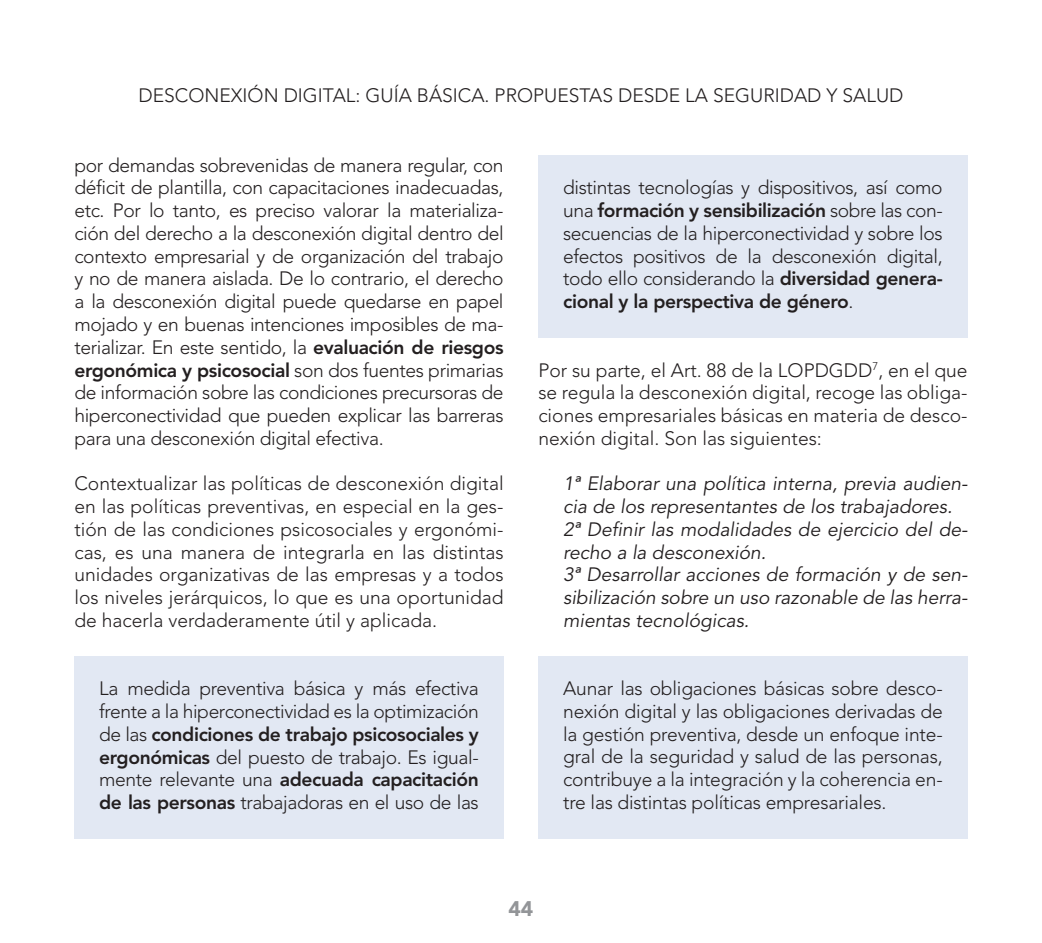
<style>
.page{position:relative;width:1042px;height:943px;background:#fff}
.page>*{position:absolute;margin:0;border:0;box-sizing:border-box;transform-origin:0 0}
.t1{font:900 21px "Avenir LT Std";color:#939598}
.texto_normal{font:300 19.25px/22.8px "Avenir LT Std";color:#231f20;text-align:justify}
.destacado{font:300 19.25px/22.8px "Avenir LT Std";letter-spacing:-.02em;color:#231f20;text-align:justify}
.texto_normal-2{font:italic 19.25px/22.8px "Avenir LT Std";color:#231f20}
.s1{font-weight:800}
</style>
<div class="page">
<div style="left:74px;top:655px;width:430px;height:183px;background:#e2e8f3"></div>
<div style="left:538px;top:155px;width:429px;height:183px;background:#e2e8f3"></div>
<div style="left:538px;top:655px;width:429px;height:183px;background:#e2e8f3"></div>
<p class="texto_normal" style="left:138px;top:84px;width:766px">DESCONEXIÓN DIGITAL: GUÍA BÁSICA. PROPUESTAS DESDE LA SEGURIDAD Y SALUD</p>
<p class="texto_normal" style="left:74px;top:154px;width:431px">por demandas sobrevenidas de manera regular, con déficit de plantilla, con capacitaciones inadecuadas, etc. Por lo tanto, es preciso valorar la materializa&shy;ción del derecho a la desconexión digital dentro del contexto empresarial y de organización del trabajo y no de manera aislada. De lo contrario, el derecho a la desconexión digital puede quedarse en papel mojado y en buenas intenciones imposibles de ma&shy;terializar. En este sentido, la <span class="s1">evaluación de riesgos ergonómica y psicosocial</span> son dos fuentes primarias de información sobre las condiciones precursoras de hiperconectividad que pueden explicar las barreras para una desconexión digital efectiva.</p>
<p class="texto_normal" style="left:74px;top:472px;width:431px">Contextualizar las políticas de desconexión digital en las políticas preventivas, en especial en la ges&shy;tión de las condiciones psicosociales y ergonómi&shy;cas, es una manera de integrarla en las distintas unidades organizativas de las empresas y a todos los niveles jerárquicos, lo que es una oportunidad de hacerla verdaderamente útil y aplicada.</p>
<p class="destacado" style="left:99px;top:677px;width:381px">La medida preventiva básica y más efectiva frente a la hiperconectividad es la optimización de las <span class="s1">condiciones de trabajo psicosociales y ergonómicas</span> del puesto de trabajo. Es igual&shy;mente relevante una <span class="s1">adecuada capacitación de las personas</span> trabajadoras en el uso de las</p>
<p class="destacado" style="left:563px;top:176px;width:381px">distintas tecnologías y dispositivos, así como una <span class="s1">formación y sensibilización</span> sobre las con&shy;secuencias de la hiperconectividad y sobre los efectos positivos de la desconexión digital, todo ello considerando la <span class="s1">diversidad genera&shy;cional y la perspectiva de género</span>.</p>
<p class="texto_normal" style="left:538px;top:358px;width:431px">Por su parte, el Art. 88 de la LOPDGDD<sup>7</sup>, en el que se regula la desconexión digital, recoge las obliga&shy;ciones empresariales básicas en materia de desco&shy;nexión digital. Son las siguientes:</p>
<p class="texto_normal-2" style="left:563px;top:473px;width:406px">1ª Elaborar una política interna, previa audien&shy;cia de los representantes de los trabajadores.</p>
<p class="texto_normal-2" style="left:563px;top:518px;width:406px">2ª Definir las modalidades de ejercicio del de&shy;recho a la desconexión.</p>
<p class="texto_normal-2" style="left:563px;top:564px;width:406px;text-align:justify">3ª Desarrollar acciones de formación y de sen&shy;sibilización sobre un uso razonable de las herra&shy;mientas tecnológicas.</p>
<p class="destacado" style="left:563px;top:677px;width:381px">Aunar las obligaciones básicas sobre desco&shy;nexión digital y las obligaciones derivadas de la gestión preventiva, desde un enfoque inte&shy;gral de la seguridad y salud de las personas, contribuye a la integración y la coherencia en&shy;tre las distintas políticas empresariales.</p>
<p class="t1" style="left:508px;top:896px;width:26px">44</p>
</div>
